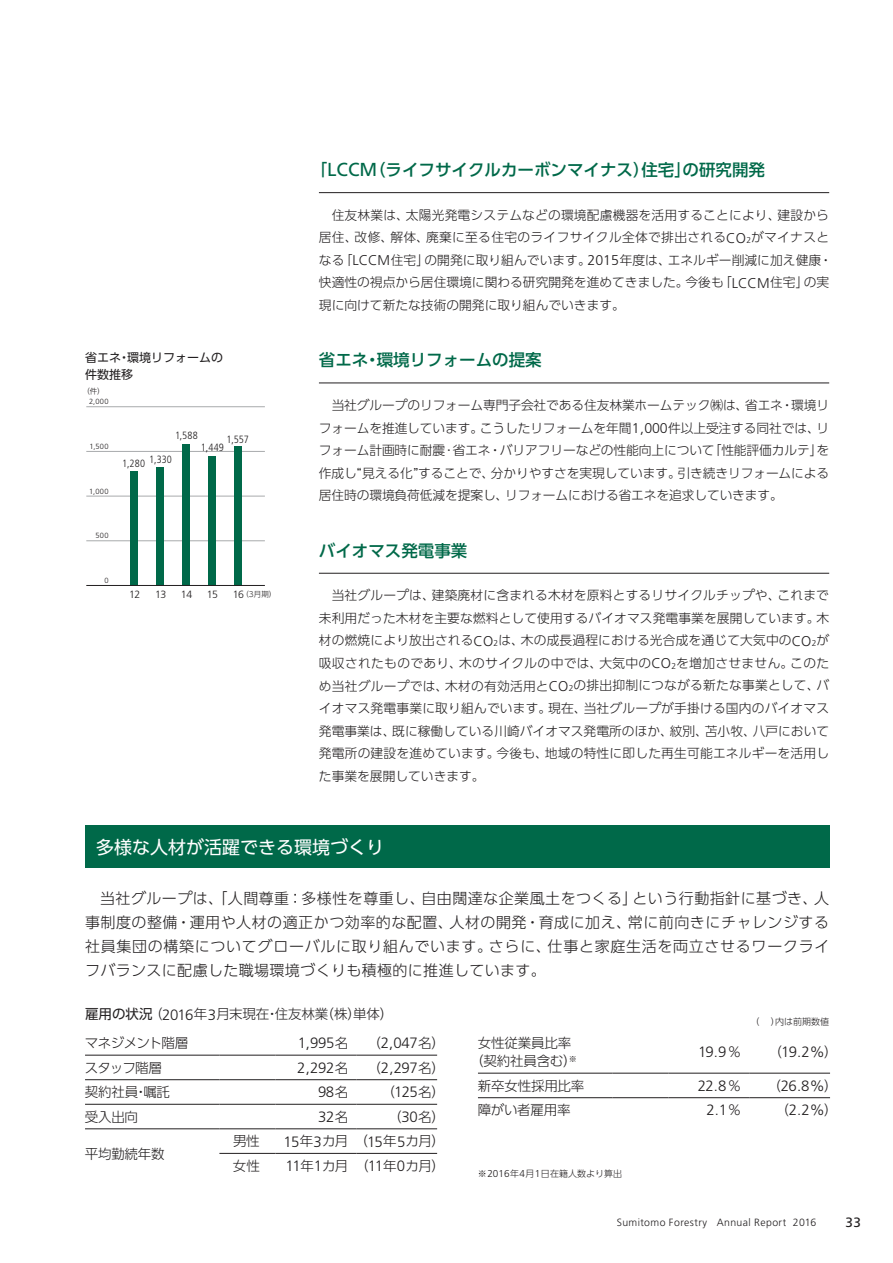
<style>
.page{position:relative;width:893px;height:1263px;background:#fff}
.page>*{position:absolute;margin:0;border:0;box-sizing:border-box;transform-origin:0 0}
.t1{font:18px "UD Shin Go Pr 6 N";color:#fff}
.t2{font:500 16.5px "UD Shin Go Pr 6 N";color:#006949}
.t3{font:300 15px/24px "UD Shin Go Pr 6 N";letter-spacing:.025em;color:#221f20;text-align:justify}
.t4{font:300 15px "Frutiger LT Std";letter-spacing:-.03em;color:#221f20}
.t5{font:300 13.5px/18px "UD Shin Go Pr 6 N";letter-spacing:-.015em;color:#221f20;text-align:center}
.t6{font:300 13.5px "UD Shin Go Pr 6 N";letter-spacing:-.045em;color:#221f20}
.t7{font:13.5px "Frutiger LT Std";color:#221f20}
.t8{font:300 12.75px/22.5px "UD Shin Go Pr 6 N";letter-spacing:.005em;color:#221f20;text-align:justify}
.t9{font:12px/16.5px "UD Shin Go Pr 6 N";color:#221f20}
.t10{font:300 10.5px "Frutiger LT Std";letter-spacing:.035em;color:#221f20}
.t11{font:300 condensed 10.5px "Frutiger LT Std";letter-spacing:.01em;color:#221f20}
.t12{font:300 9px "UD Shin Go Pr 6 N";color:#221f20}
.t13{font:300 7.5px "Frutiger LT Std";letter-spacing:.045em;color:#221f20}
.t14{font:300 7.5px "UD Shin Go Pr 6";color:#221f20}
.s1{font-family:"Frutiger LT Std";font-size:10.5px}
.s2{font-family:"Frutiger LT Std";font-weight:400;font-size:18.75px}
.s3{font-family:"Frutiger LT Std";font-size:14.1px}
.s4{font-family:"Frutiger LT Std";font-size:8.55px}
.s5{font-weight:400}
.s6{font-family:"Frutiger LT Std";font-size:15px}
.s7{font-family:"UD Shin Go Pr 6 N";font-size:13.5px}
.s8{font-family:"Frutiger LT Std";font-size:10.05px}
</style>
<div class="page">
<hr style="left:319px;top:573px;width:510px;height:1px;background:#221f20">
<hr style="left:319px;top:192px;width:510px;height:1px;background:#221f20">
<hr style="left:319px;top:383px;width:510px;height:1px;background:#221f20">
<hr style="left:85px;top:1055px;width:134px;height:1px;background:#221f20">
<hr style="left:219px;top:1055px;width:57px;height:1px;background:#221f20">
<hr style="left:276px;top:1055px;width:80px;height:1px;background:#221f20">
<hr style="left:356px;top:1055px;width:81px;height:1px;background:#221f20">
<hr style="left:85px;top:1079px;width:134px;height:1px;background:#221f20">
<hr style="left:219px;top:1079px;width:57px;height:1px;background:#221f20">
<hr style="left:276px;top:1079px;width:80px;height:1px;background:#221f20">
<hr style="left:356px;top:1079px;width:81px;height:1px;background:#221f20">
<hr style="left:85px;top:1104px;width:134px;height:1px;background:#221f20">
<hr style="left:219px;top:1104px;width:57px;height:1px;background:#221f20">
<hr style="left:276px;top:1104px;width:80px;height:1px;background:#221f20">
<hr style="left:356px;top:1104px;width:81px;height:1px;background:#221f20">
<hr style="left:85px;top:1128px;width:134px;height:1px;background:#221f20">
<hr style="left:219px;top:1128px;width:57px;height:1px;background:#221f20">
<hr style="left:276px;top:1128px;width:80px;height:1px;background:#221f20">
<hr style="left:356px;top:1128px;width:81px;height:1px;background:#221f20">
<hr style="left:276px;top:1153px;width:80px;height:1px;background:#221f20">
<hr style="left:356px;top:1153px;width:81px;height:1px;background:#221f20">
<hr style="left:219px;top:1153px;width:57px;height:1px;background:#221f20">
<hr style="left:478px;top:1073px;width:134px;height:1px;background:#221f20">
<hr style="left:612px;top:1073px;width:56px;height:1px;background:#221f20">
<hr style="left:668px;top:1073px;width:81px;height:1px;background:#221f20">
<hr style="left:749px;top:1073px;width:81px;height:1px;background:#221f20">
<hr style="left:478px;top:1097px;width:134px;height:1px;background:#221f20">
<hr style="left:612px;top:1097px;width:56px;height:1px;background:#221f20">
<hr style="left:668px;top:1097px;width:81px;height:1px;background:#221f20">
<hr style="left:749px;top:1097px;width:81px;height:1px;background:#221f20">
<div style="left:85px;top:826px;width:744px;height:42px;background:#006949"></div>
<hr style="left:86px;top:540px;width:179px;height:1px;background:#a8aaac">
<hr style="left:86px;top:496px;width:179px;height:1px;background:#a8aaac">
<hr style="left:86px;top:451px;width:179px;height:1px;background:#a8aaac">
<hr style="left:86px;top:406px;width:179px;height:1px;background:#a8aaac">
<div style="left:130px;top:471px;width:8px;height:114px;background:#006949"></div>
<div style="left:156px;top:467px;width:8px;height:118px;background:#006949"></div>
<div style="left:182px;top:444px;width:8px;height:141px;background:#006949"></div>
<div style="left:208px;top:456px;width:8px;height:129px;background:#006949"></div>
<div style="left:234px;top:446px;width:8px;height:139px;background:#006949"></div>
<hr style="left:86px;top:585px;width:179px;height:1px;background:#221f20">
<p class="t9" style="left:85px;top:349px;width:139px">省エネ・環境リフォームの件数推移</p>
<p class="t14" style="left:82px;top:385px;width:24px">（件）</p>
<p class="t13" style="left:89px;top:397px;width:21px">2,000</p>
<p class="t13" style="left:90px;top:442px;width:21px">1,500</p>
<p class="t13" style="left:89px;top:487px;width:21px">1,000</p>
<p class="t11" style="left:175px;top:430px;width:24px">1,588</p>
<p class="t11" style="left:227px;top:433px;width:24px">1,557</p>
<p class="t11" style="left:201px;top:442px;width:25px">1,449</p>
<p class="t11" style="left:122px;top:455px;width:51px">1,280 1,330</p>
<p class="t13" style="left:96px;top:531px;width:14px">500</p>
<p class="t13" style="left:104px;top:576px;width:6px">0</p>
<p class="t10" style="left:129px;top:588px;width:13px">12</p>
<p class="t10" style="left:155px;top:588px;width:13px">13</p>
<p class="t10" style="left:181px;top:588px;width:13px">14</p>
<p class="t10" style="left:207px;top:588px;width:13px">15</p>
<p class="t14" style="left:233px;top:588px;width:45px"><span class="s1">16</span>（3月期）</p>
<p class="t2" style="left:311px;top:156px;width:456px">「<span class="s2">LCCM</span>（ライフサイクルカーボンマイナス）住宅」の研究開発</p>
<p class="t8" style="left:319px;top:203px;width:515px;text-align:left;text-indent:13px">住友林業は、太陽光発電システムなどの環境配慮機器を活用することにより、建設から居住、改修、解体、廃棄に至る住宅のライフサイクル全体で排出される<span class="s3">CO</span><span class="s4">2</span>がマイナスとなる「<span class="s3">LCCM</span>住宅」の開発に取り組んでいます。<span class="s3">2015</span>年度は、エネルギー削減に加え健康・快適性の視点から居住環境に関わる研究開発を進めてきました。今後も「<span class="s3">LCCM</span>住宅」の実現に向けて新たな技術の開発に取り組んでいきます。</p>
<p class="t2" style="left:319px;top:347px;width:224px">省エネ・環境リフォームの提案</p>
<p class="t8" style="left:319px;top:394px;width:512px;text-indent:13px">当社グループのリフォーム専門子会社である住友林業ホームテック㈱は、省エネ・環境リフォームを推進しています。こうしたリフォームを年間<span class="s3">1,000</span>件以上受注する同社では、リフォーム計画時に耐震･省エネ・バリアフリーなどの性能向上について「性能評価カルテ」を作成し“見える化”することで、分かりやすさを実現しています。引き続きリフォームによる居住時の環境負荷低減を提案し、リフォームにおける省エネを追求していきます。</p>
<p class="t2" style="left:319px;top:537px;width:150px">バイオマス発電事業</p>
<p class="t8" style="left:319px;top:584px;width:512px;text-indent:13px">当社グループは、建築廃材に含まれる木材を原料とするリサイクルチップや、これまで未利用だった木材を主要な燃料として使用するバイオマス発電事業を展開しています。木材の燃焼により放出される<span class="s3">CO</span><span class="s4">2</span>は、木の成長過程における光合成を通じて大気中の<span class="s3">CO</span><span class="s4">2</span>が吸収されたものであり、木のサイクルの中では、大気中の<span class="s3">CO</span><span class="s4">2</span>を増加させません。このため当社グループでは、木材の有効活用と<span class="s3">CO</span><span class="s4">2</span>の排出抑制につながる新たな事業として、バイオマス発電事業に取り組んでいます。現在、当社グループが手掛ける国内のバイオマス発電事業は、既に稼働している川崎バイオマス発電所のほか、紋別、苫小牧、八戸において発電所の建設を進めています。今後も、地域の特性に即した再生可能エネルギーを活用した事業を展開していきます。</p>
<h1 class="t1" style="left:96px;top:832px;width:289px">多様な人材が活躍できる環境づくり</h1>
<p class="t3" style="left:85px;top:885px;width:746px;text-indent:15px">当社グループは、「人間尊重：多様性を尊重し、自由闊達な企業風土をつくる」という行動指針に基づき、人事制度の整備・運用や人材の適正かつ効率的な配置、人材の開発・育成に加え、常に前向きにチャレンジする社員集団の構築についてグローバルに取り組んでいます。さらに、仕事と家庭生活を両立させるワークライフバランスに配慮した職場環境づくりも積極的に推進しています。</p>
<p class="t5" style="left:85px;top:1004px;width:310px"><span class="s5">雇用の状況</span>（<span class="s6">2016</span>年<span class="s6">3</span>月末現在・住友林業（株）単体）</p>
<p class="t6" style="left:85px;top:1032px;width:105px">マネジメント階層</p>
<p class="t4" style="left:298px;top:1035px;width:52px">1,995<span class="s7">名</span></p>
<p class="t4" style="left:367px;top:1035px;width:79px"><span class="s7">（</span>2,047<span class="s7">名）</span></p>
<p class="t5" style="left:85px;top:1058px;width:79px">スタッフ階層</p>
<p class="t4" style="left:297px;top:1059px;width:52px">2,292<span class="s7">名</span></p>
<p class="t4" style="left:368px;top:1059px;width:79px"><span class="s7">（</span>2,297<span class="s7">名）</span></p>
<p class="t5" style="left:85px;top:1082px;width:87px">契約社員・嘱託</p>
<p class="t4" style="left:318px;top:1084px;width:32px">98<span class="s7">名</span></p>
<p class="t5" style="left:381px;top:1082px;width:65px">（<span class="s6">125</span>名）</p>
<p class="t5" style="left:85px;top:1107px;width:54px">受入出向</p>
<p class="t4" style="left:318px;top:1108px;width:32px">32<span class="s7">名</span></p>
<p class="t5" style="left:388px;top:1107px;width:58px">（<span class="s6">30</span>名）</p>
<p class="t5" style="left:85px;top:1144px;width:81px">平均勤続年数</p>
<p class="t5" style="left:233px;top:1131px;width:28px">男性</p>
<p class="t5" style="left:284px;top:1131px;width:163px"><span class="s6">15</span>年<span class="s6">3</span>カ月（<span class="s6">15</span>年<span class="s6">5</span>カ月）</p>
<p class="t5" style="left:233px;top:1156px;width:28px">女性</p>
<p class="t5" style="left:285px;top:1156px;width:161px"><span class="s6">11</span>年<span class="s6">1</span>カ月（<span class="s6">11</span>年<span class="s6">0</span>カ月）</p>
<p class="t12" style="left:751px;top:1014px;width:80px">（ ）内は前期数値</p>
<p class="t5" style="left:470px;top:1033px;width:108px">女性従業員比率（契約社員含む）<sup>※</sup></p>
<p class="t4" style="left:698px;top:1044px;width:45px">19.9<span class="s7">％</span></p>
<p class="t4" style="left:768px;top:1044px;width:71px"><span class="s7">（</span>19.2%<span class="s7">）</span></p>
<p class="t5" style="left:478px;top:1076px;width:108px">新卒女性採用比率</p>
<p class="t4" style="left:698px;top:1077px;width:45px">22.8<span class="s7">％</span></p>
<p class="t4" style="left:767px;top:1077px;width:72px"><span class="s7">（</span>26.8%<span class="s7">）</span></p>
<p class="t5" style="left:478px;top:1100px;width:94px">障がい者雇用率</p>
<p class="t4" style="left:706px;top:1102px;width:36px">2.1<span class="s7">％</span></p>
<p class="t4" style="left:775px;top:1102px;width:64px"><span class="s7">（</span>2.2%<span class="s7">）</span></p>
<p class="t12" style="left:478px;top:1166px;width:146px">※<span class="s8">2016</span>年<span class="s8">4</span>月<span class="s8">1</span>日在籍人数より算出</p>
<p class="t10" style="left:617px;top:1216px;width:201px">Sumitomo Forestry Annual Report 2016</p>
<p class="t7" style="left:845px;top:1214px;width:17px">33</p>
</div>
